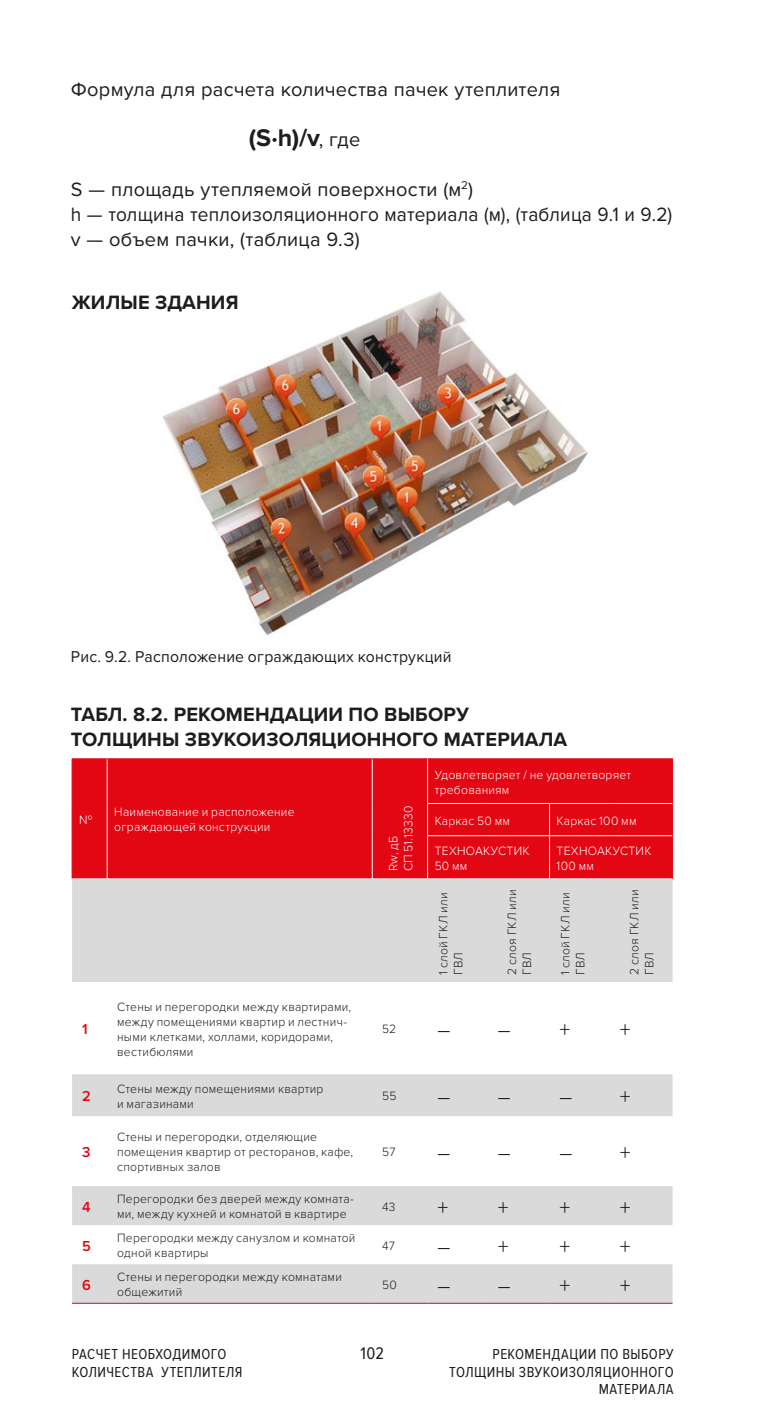
<style>
.page{position:relative;width:780px;height:1418px;background:#fff}
.page>*{position:absolute;margin:0;border:0;box-sizing:border-box;transform-origin:0 0}
.t1{font:700 25px "Proxima Nova";color:#1d1d1b}
.t2{font:300 22.5px "Proxima Nova";color:#1d1d1b}
.t3{font:20px/25px "Proxima Nova";letter-spacing:.01em;color:#1d1d1b}
.t4{font:700 20px/25px "Proxima Nova";letter-spacing:.01em;color:#1d1d1b}
.t5{font:17.5px "Proxima Nova Cond";color:#1d1d1b}
.t6{font:16.25px "Proxima Nova";letter-spacing:.015em;color:#1d1d1b}
.t7{font:15px/17.5px "Proxima Nova Cond";letter-spacing:.03em;color:#1d1d1b}
.t8{font:600 15px "Proxima Nova";color:#e30613}
.t9{font:300 12.5px/15px "Proxima Nova";letter-spacing:.02em;color:#1d1d1b}
.t10{font:300 12.5px/15px "Proxima Nova";letter-spacing:.02em;color:#fff}
.s1{font-weight:400;font-size:20px}
</style>
<div class="page">
<div style="left:73px;top:759px;width:599px;height:119px;background:#e30613"></div>
<div style="left:428px;top:804px;width:244px;height:74px;background:#e30613"></div>
<svg style="left:72px;top:878px;width:600px;height:424px;fill:#dadada"></svg>
<hr style="left:672px;top:759px;width:1px;height:44px;background:#e30916">
<hr style="left:672px;top:803px;width:1px;height:32px;background:#e30916">
<hr style="left:672px;top:835px;width:1px;height:43px;background:#e30916">
<hr style="left:72px;top:759px;width:1px;height:44px;background:#e30916">
<hr style="left:72px;top:803px;width:1px;height:32px;background:#e30916">
<hr style="left:72px;top:835px;width:1px;height:43px;background:#e30916">
<hr style="left:107px;top:759px;width:1px;height:44px;background:#fff">
<hr style="left:107px;top:803px;width:1px;height:32px;background:#fff">
<hr style="left:107px;top:835px;width:1px;height:43px;background:#fff">
<hr style="left:372px;top:759px;width:1px;height:44px;background:#fff">
<hr style="left:372px;top:803px;width:1px;height:32px;background:#fff">
<hr style="left:372px;top:835px;width:1px;height:43px;background:#fff">
<hr style="left:427px;top:759px;width:1px;height:44px;background:#fff">
<hr style="left:427px;top:803px;width:61px;height:1px;background:#fff">
<hr style="left:488px;top:803px;width:61px;height:1px;background:#fff">
<hr style="left:549px;top:803px;width:60px;height:1px;background:#fff">
<hr style="left:609px;top:803px;width:63px;height:1px;background:#fff">
<hr style="left:428px;top:835px;width:60px;height:1px;background:#fff">
<hr style="left:488px;top:835px;width:61px;height:1px;background:#fff">
<hr style="left:550px;top:835px;width:59px;height:1px;background:#fff">
<hr style="left:609px;top:835px;width:63px;height:1px;background:#fff">
<hr style="left:549px;top:835px;width:1px;height:43px;background:#fff">
<hr style="left:549px;top:803px;width:1px;height:32px;background:#fff">
<hr style="left:427px;top:803px;width:1px;height:32px;background:#fff">
<hr style="left:427px;top:835px;width:1px;height:43px;background:#fff">
<hr style="left:72px;top:758px;width:35px;height:1px;background:#e30613">
<hr style="left:107px;top:758px;width:265px;height:1px;background:#e30613">
<hr style="left:372px;top:758px;width:55px;height:1px;background:#e30613">
<hr style="left:427px;top:758px;width:61px;height:1px;background:#e30613">
<hr style="left:488px;top:758px;width:61px;height:1px;background:#e30613">
<hr style="left:549px;top:758px;width:60px;height:1px;background:#e30613">
<hr style="left:609px;top:758px;width:64px;height:1px;background:#e30613">
<hr style="left:72px;top:1302px;width:35px;height:1px;background:#e30613">
<hr style="left:107px;top:1302px;width:265px;height:1px;background:#e30613">
<hr style="left:372px;top:1302px;width:55px;height:1px;background:#e30613">
<hr style="left:427px;top:1302px;width:61px;height:1px;background:#e30613">
<hr style="left:488px;top:1302px;width:61px;height:1px;background:#e30613">
<hr style="left:549px;top:1302px;width:60px;height:1px;background:#e30613">
<hr style="left:609px;top:1302px;width:63px;height:1px;background:#e30613">
<img style="left:162px;top:291px;width:427px;height:344px">
<h3 class="t3" style="left:71px;top:77px;width:491px">Формула для расчета количества пачек утеплителя</h3>
<h1 class="t1" style="left:249px;top:123px;width:113px">(S∙h)/v<span class="s1">, где</span></h1>
<h3 class="t3" style="left:71px;top:177px;width:602px">S — площадь утепляемой поверхности (м<sup>2</sup>)<br>h — толщина теплоизоляционного материала (м), (таблица 9.1 и 9.2) v — объем пачки, (таблица 9.3)</h3>
<h3 class="t4" style="left:72px;top:290px;width:168px">ЖИЛЫЕ ЗДАНИЯ</h3>
<h3 class="t6" style="left:71px;top:647px;width:382px">Рис. 9.2. Расположение ограждающих конструкций</h3>
<h3 class="t4" style="left:71px;top:702px;width:498px">ТАБЛ. 8.2. РЕКОМЕНДАЦИИ ПО ВЫБОРУ<br>ТОЛЩИНЫ ЗВУКОИЗОЛЯЦИОННОГО МАТЕРИАЛА</h3>
<p class="t10" style="left:79px;top:812px;width:15px">№</p>
<p class="t10" style="left:114px;top:804px;width:182px">Наименование и расположение ограждающей конструкции</p>
<p class="t10" style="left:386px;top:871px;width:67px;rotate:-90deg">Rw, дБ<br>СП 51.13330</p>
<p class="t10" style="left:434px;top:767px;width:198px">Удовлетворяет / не удовлетворяет требованиям</p>
<p class="t10" style="left:434px;top:813px;width:77px">Каркас 50 мм</p>
<p class="t10" style="left:556px;top:813px;width:81px">Каркас 100 мм</p>
<p class="t10" style="left:434px;top:843px;width:96px">ТЕХНОАКУСТИК<br>50 мм</p>
<p class="t10" style="left:556px;top:843px;width:96px">ТЕХНОАКУСТИК<br>100 мм</p>
<p class="t9" style="left:436px;top:975px;width:84px;rotate:-90deg">1 слой ГКЛ или<br>ГВЛ</p>
<p class="t9" style="left:504px;top:975px;width:87px;rotate:-90deg">2 слоя ГКЛ или<br>ГВЛ</p>
<p class="t9" style="left:558px;top:975px;width:84px;rotate:-90deg">1 слой ГКЛ или<br>ГВЛ</p>
<p class="t9" style="left:627px;top:975px;width:87px;rotate:-90deg">2 слоя ГКЛ или<br>ГВЛ</p>
<p class="t8" style="left:82px;top:1020px;width:7px">1</p>
<p class="t9" style="left:117px;top:999px;width:235px">Стены и перегородки между квартирами, между помещениями квартир и лестнич&shy;ными клетками, холлами, коридорами, вестибюлями</p>
<p class="t9" style="left:382px;top:1021px;width:16px">52</p>
<h2 class="t2" style="left:437px;top:1016px;width:75px">– –</h2>
<h2 class="t2" style="left:559px;top:1016px;width:12px">+</h2>
<h2 class="t2" style="left:619px;top:1016px;width:12px">+</h2>
<p class="t8" style="left:82px;top:1087px;width:10px">2</p>
<p class="t9" style="left:117px;top:1081px;width:208px">Стены между помещениями квартир и магазинами</p>
<p class="t9" style="left:382px;top:1088px;width:16px">55</p>
<h2 class="t2" style="left:437px;top:1083px;width:75px">– –</h2>
<h2 class="t2" style="left:559px;top:1083px;width:73px">– +</h2>
<p class="t8" style="left:82px;top:1143px;width:10px">3</p>
<p class="t9" style="left:117px;top:1129px;width:237px">Стены и перегородки, отделяющие помещения квартир от ресторанов, кафе, спортивных залов</p>
<p class="t9" style="left:382px;top:1144px;width:15px">57</p>
<h2 class="t2" style="left:437px;top:1139px;width:75px">– –</h2>
<h2 class="t2" style="left:559px;top:1139px;width:73px">– +</h2>
<p class="t8" style="left:82px;top:1197px;width:10px">4</p>
<p class="t9" style="left:117px;top:1191px;width:238px">Перегородки без дверей между комната&shy;ми, между кухней и комнатой в квартире</p>
<p class="t9" style="left:382px;top:1198px;width:15px">43</p>
<h2 class="t2" style="left:437px;top:1194px;width:12px">+</h2>
<h2 class="t2" style="left:498px;top:1194px;width:12px">+</h2>
<h2 class="t2" style="left:559px;top:1194px;width:12px">+</h2>
<h2 class="t2" style="left:619px;top:1194px;width:12px">+</h2>
<p class="t8" style="left:82px;top:1236px;width:10px">5</p>
<p class="t9" style="left:117px;top:1230px;width:240px">Перегородки между санузлом и комнатой одной квартиры</p>
<p class="t9" style="left:382px;top:1238px;width:14px">47</p>
<h2 class="t2" style="left:437px;top:1233px;width:73px">– +</h2>
<h2 class="t2" style="left:559px;top:1233px;width:12px">+</h2>
<h2 class="t2" style="left:619px;top:1233px;width:12px">+</h2>
<p class="t8" style="left:82px;top:1275px;width:10px">6</p>
<p class="t9" style="left:117px;top:1269px;width:226px">Стены и перегородки между комнатами общежитий</p>
<p class="t9" style="left:382px;top:1277px;width:16px">50</p>
<h2 class="t2" style="left:437px;top:1272px;width:75px">– –</h2>
<h2 class="t2" style="left:559px;top:1272px;width:12px">+</h2>
<h2 class="t2" style="left:619px;top:1272px;width:12px">+</h2>
<h3 class="t5" style="left:360px;top:1343px;width:25px">102</h3>
<p class="t7" style="left:72px;top:1345px;width:172px">РАСЧЕТ НЕОБХОДИМОГО<br>КОЛИЧЕСТВА УТЕПЛИТЕЛЯ</p>
<p class="t7" style="left:449px;top:1345px;width:226px;text-align:right">РЕКОМЕНДАЦИИ ПО ВЫБОРУ<br>ТОЛЩИНЫ ЗВУКОИЗОЛЯЦИОННОГО<br>МАТЕРИАЛА</p>
</div>
